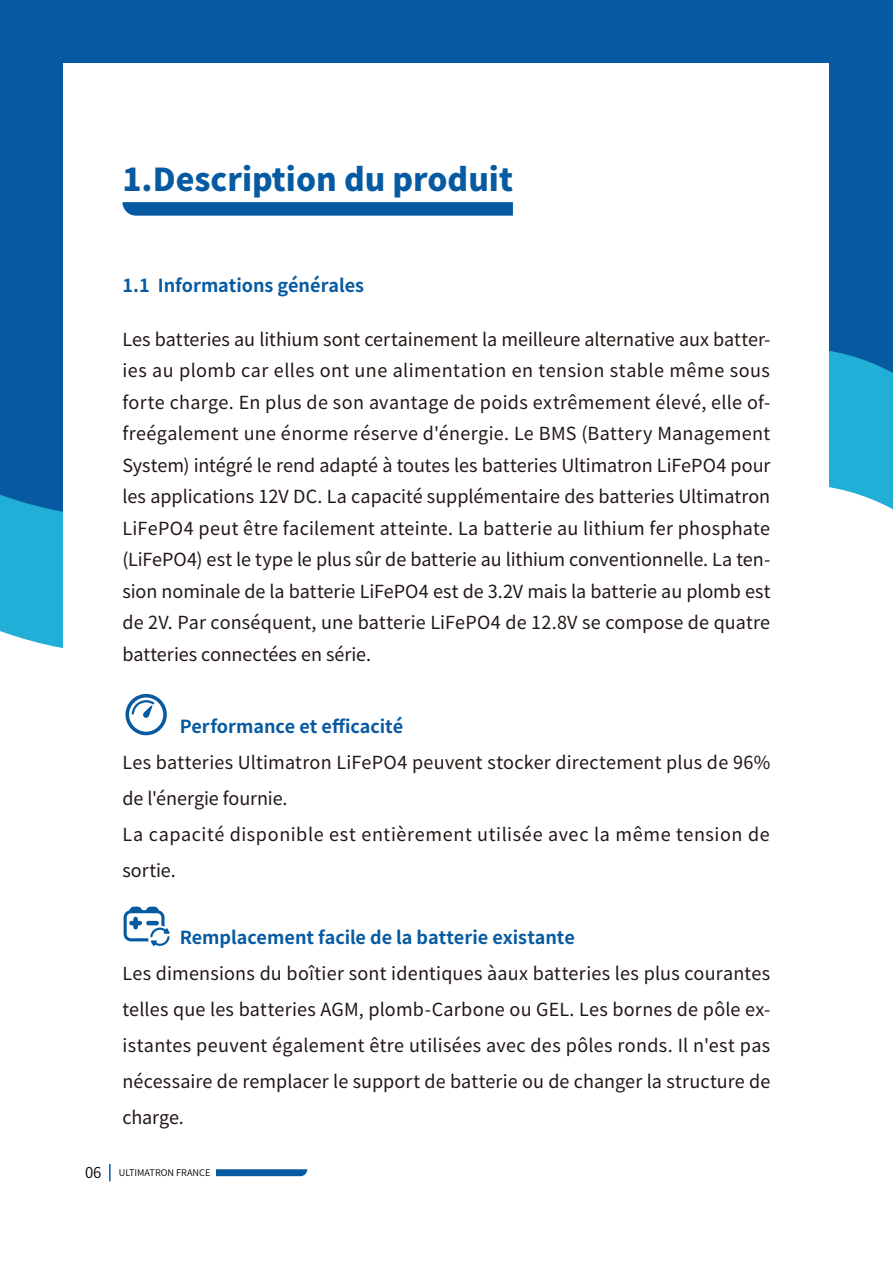
<style>
.page{position:relative;width:893px;height:1263px;background:#fff}
.page>*{position:absolute;margin:0;border:0;box-sizing:border-box;transform-origin:0 0}
.t1{font:800 31.5px "Source Han Sans CN";color:#065aa1}
.t2{font:18px/31.5px "Source Han Sans CN";letter-spacing:.01em;color:#221815;text-align:justify}
.t3{font:700 18px "Source Han Sans CN";color:#065aa1}
.t4{font:9.15px "Source Han Sans CN";color:#040000}
.s1{font-size:15px}
</style>
<div class="page">
<svg style="left:0;top:0;width:893px;height:614px;background:#1a6fae"></svg>
<div style="left:64px;top:64px;width:765px;height:1135px;background:#fff"></div>
<svg style="left:122px;top:202px;width:391px;height:14px;background:#1061a5"></svg>
<svg style="left:125px;top:694px;width:42px;height:41px"></svg>
<svg style="left:124px;top:906px;width:46px;height:40px"></svg>
<svg style="left:216px;top:1169px;width:91px;height:7px"></svg>
<svg style="left:109px;top:1164px;width:2px;height:17px"></svg>
<h1 class="t1" style="left:122px;top:161px;width:392px">1.Description du produit</h1>
<p class="t3" style="left:122px;top:275px;width:243px">1.1 Informations générales</p>
<p class="t2" style="left:122px;top:324px;width:650px">Les batteries au lithium sont certainement la meilleure alternative aux batter&shy;ies au plomb car elles ont une alimentation en tension stable même sous forte charge. En plus de son avantage de poids extrêmement élevé, elle of&shy;freégalement une énorme réserve d'énergie. Le BMS (Battery Management System) intégré le rend adapté à toutes les batteries Ultimatron LiFePO4 pour les applications 12V DC. La capacité supplémentaire des batteries Ultimatron LiFePO4 peut être facilement atteinte. La batterie au lithium fer phosphate (LiFePO4) est le type le plus sûr de batterie au lithium conventionnelle. La ten&shy;sion nominale de la batterie LiFePO4 est de 3.2V mais la batterie au plomb est de 2V. Par conséquent, une batterie LiFePO4 de 12.8V se compose de quatre batteries connectées en série.</p>
<p class="t3" style="left:180px;top:716px;width:225px">Performance et efficacité</p>
<p class="t2" style="left:122px;top:744px;width:649px;line-height:36px;text-align:left">Les batteries Ultimatron LiFePO4 peuvent stocker directement plus de 96% de l'énergie fournie.<br>La capacité disponible est entièrement utilisée avec la même tension de sortie.</p>
<p class="t3" style="left:180px;top:927px;width:397px">Remplacement facile de la batterie existante</p>
<p class="t2" style="left:122px;top:956px;width:649px;line-height:36px">Les dimensions du boîtier sont identiques àaux batteries les plus courantes telles que les batteries AGM, plomb-Carbone ou GEL. Les bornes de pôle ex&shy;istantes peuvent également être utilisées avec des pôles ronds. Il n'est pas nécessaire de remplacer le support de batterie ou de changer la structure de charge.</p>
<p class="t4" style="left:85px;top:1167px;width:127px"><span class="s1">06</span> ULTIMATRON FRANCE</p>
</div>
